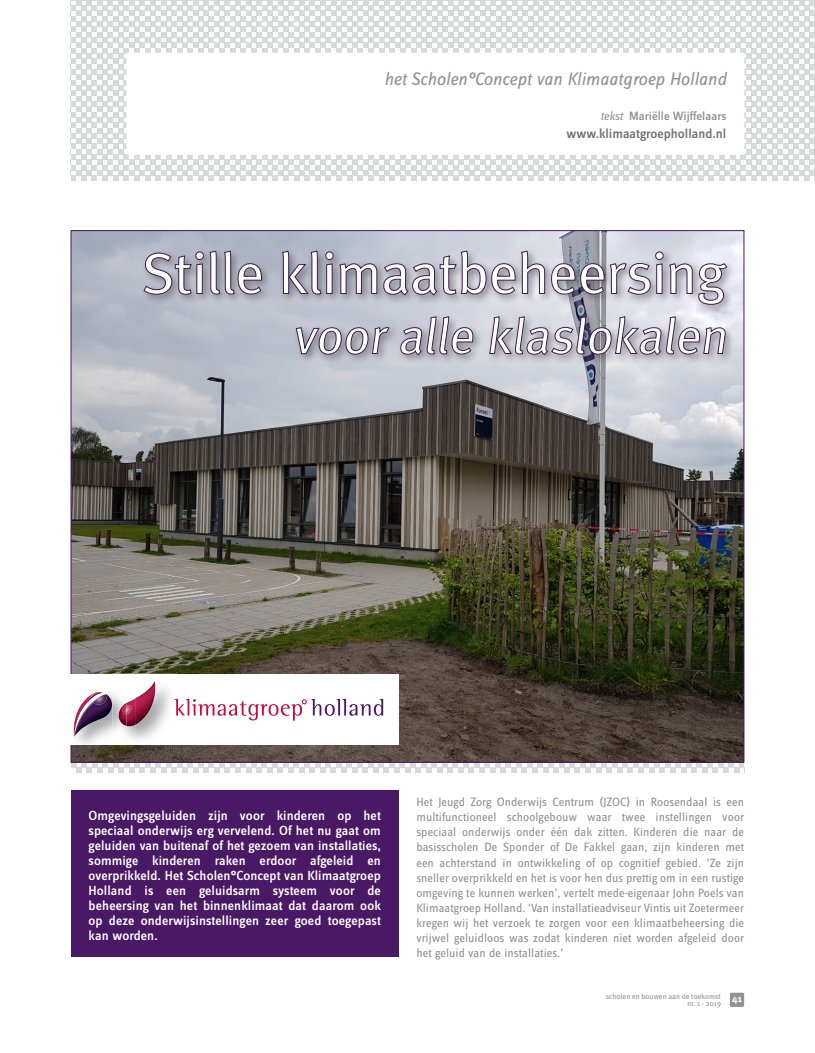
<style>
.page{position:relative;width:815px;height:1053px;background:#fff}
.page>*{position:absolute;margin:0;border:0;box-sizing:border-box;transform-origin:0 0}
.t1{font:57.5px "Meta Plus";letter-spacing:-.005em;color:#fff}
.t2{font:50px "Meta Plus";color:#fff}
.t3{font:italic 18.75px "Zine Sans Dis";color:#919295}
.t4{font:500 13.75px/15px "Zine Sans Dis";letter-spacing:.005em;color:#fff;text-align:justify}
.t5{font:500 13.75px "Zine Sans Dis";color:#717074}
.t6{font:12.5px/15px "Zine Sans Dis";letter-spacing:.005em;color:#919295;text-align:justify}
.t7{font:500 12.5px "Zine Sans Dis";color:#919295}
.t8{font:7.5px/6.9px "Meta Plus";color:#919295}
.s1{font-weight:400;font-style:italic}
</style>
<div class="page">
<svg style="left:71px;top:762px;width:673px;height:10px"></svg>
<img style="left:73px;top:232px;width:669px;height:528px">
<div style="left:730px;top:992px;width:14px;height:14px;background:#919295"></div>
<svg style="left:71px;top:0;width:744px;height:181px"></svg>
<div style="left:127px;top:53px;width:617px;height:101px;background:#fff"></div>
<div style="left:141px;top:247px;width:596px;height:118px;background:#231f20;opacity:.5"></div>
<svg style="left:144px;top:251px;width:60px;height:43px"></svg>
<svg style="left:210px;top:251px;width:52px;height:43px"></svg>
<svg style="left:282px;top:251px;width:95px;height:43px"></svg>
<svg style="left:383px;top:251px;width:132px;height:44px"></svg>
<svg style="left:521px;top:251px;width:24px;height:43px"></svg>
<svg style="left:551px;top:263px;width:53px;height:31px"></svg>
<svg style="left:610px;top:251px;width:117px;height:53px"></svg>
<svg style="left:296px;top:327px;width:93px;height:27px"></svg>
<svg style="left:400px;top:316px;width:73px;height:39px"></svg>
<svg style="left:489px;top:316px;width:237px;height:39px"></svg>
<div style="left:71px;top:790px;width:328px;height:167px;background:#491966"></div>
<div style="left:67px;top:673px;width:332px;height:71px;background:#fff"></div>
<img style="left:112px;top:673px;width:66px;height:67px">
<img style="left:76px;top:690px;width:59px;height:54px">
<img style="left:126px;top:724px;width:9px;height:2px">
<img style="left:118px;top:702px;width:8px;height:23px">
<svg style="left:123px;top:681px;width:32px;height:43px"></svg>
<svg style="left:73px;top:690px;width:35px;height:47px"></svg>
<svg style="left:174px;top:698px;width:209px;height:22px"></svg>
<h3 class="t3" style="left:384px;top:70px;width:344px">het Scholen°Concept van Klimaatgroep Holland</h3>
<p class="t7" style="left:600px;top:110px;width:128px"><span class="s1">tekst</span> Mariëlle Wijffelaars</p>
<p class="t5" style="left:567px;top:126px;width:161px">www.klimaatgroepholland.nl</p>
<h1 class="t1" style="left:142px;top:240px;width:586px">Stille klimaatbeheersing</h1>
<h2 class="t2" style="left:293px;top:307px;width:443px">voor alle klaslokalen</h2>
<p class="t4" style="left:89px;top:808px;width:294px">Omgevingsgeluiden zijn voor kinderen op het speciaal onderwijs erg vervelend. Of het nu gaat om geluiden van buitenaf of het gezoem van installaties, sommige kinderen raken erdoor afgeleid en overprikkeld. Het Scholen°Concept van Klimaatgroep Holland is een geluidsarm systeem voor de beheersing van het binnenklimaat dat daarom ook op deze onderwijsinstellingen zeer goed toegepast kan worden.</p>
<p class="t6" style="left:416px;top:795px;width:329px">Het Jeugd Zorg Onderwijs Centrum (JZOC) in Roosendaal is een multifunctioneel schoolgebouw waar twee instellingen voor speciaal onderwijs onder één dak zitten. Kinderen die naar de basisscholen De Sponder of De Fakkel gaan, zijn kinderen met een achterstand in ontwikkeling of op cognitief gebied. ‘Ze zijn sneller overprikkeld en het is voor hen dus prettig om in een rustige omgeving te kunnen werken’, vertelt mede-eigenaar John Poels van Klimaatgroep Holland. ‘Van installatieadviseur Vintis uit Zoetermeer kregen wij het verzoek te zorgen voor een klimaatbeheersing die vrijwel geluidloos was zodat kinderen niet worden afgeleid door het geluid van de installaties.’</p>
<p class="t8" style="left:687px;top:992px;width:56px;text-indent:-82px">scholen en bouwen aan de toekomst<br>nr. 1 - 2019 <sup>41</sup></p>
</div>
